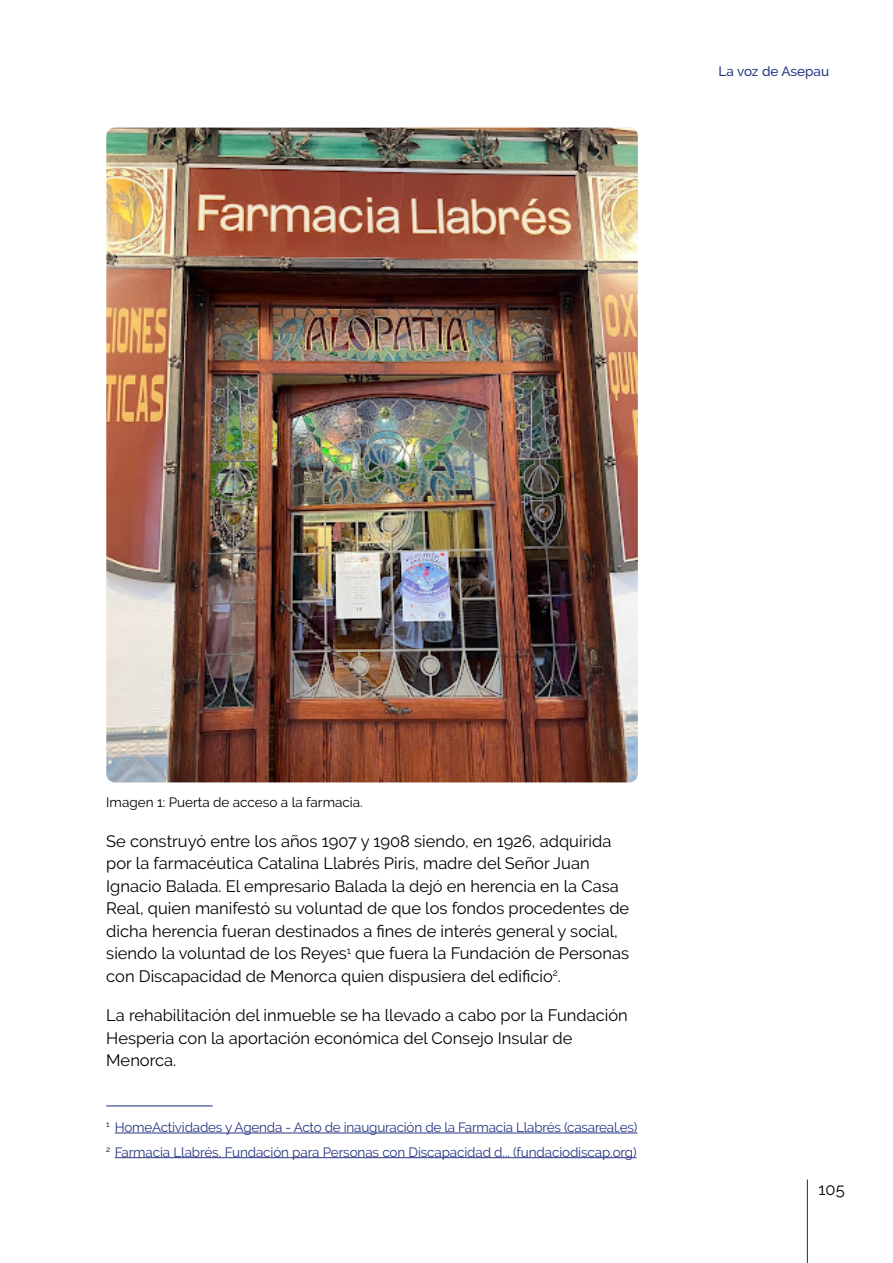
<style>
.page{position:relative;width:893px;height:1263px;background:#fff}
.page>*{position:absolute;margin:0;border:0;box-sizing:border-box;transform-origin:0 0}
.Párrafo_normal{font:16.5px/22.5px "Raleway";color:#000}
.Referencias_siguient{font:13.5px "Raleway";letter-spacing:-.01em;color:#283583}
.Referencia{font:13.5px "Raleway";letter-spacing:-.015em;color:#283583}
.Pie_de_foto{font:13.5px "Raleway";color:#000}
.t1{font:500 13.5px "Raleway";color:#283583}
</style>
<div class="page">
<hr style="left:807px;top:1179px;width:1px;height:84px;background:#283583">
<img style="left:106px;top:128px;width:532px;height:654px">
<hr style="left:106px;top:1105px;width:107px;height:1px;background:#283583">
<hr style="left:115px;top:1133px;width:522px;height:1px;background:#283583">
<hr style="left:115px;top:1157px;width:522px;height:1px;background:#283583">
<p class="t1" style="left:719px;top:64px;width:112px">La voz de Asepau</p>
<p class="Pie_de_foto" style="left:106px;top:794px;width:258px">Imagen 1: Puerta de acceso a la farmacia.</p>
<p class="Párrafo_normal" style="left:106px;top:829px;width:524px">Se construyó entre los años 1907 y 1908 siendo, en 1926, adquirida por la farmacéutica Catalina Llabrés Piris, madre del Señor Juan Ignacio Balada. El empresario Balada la dejó en herencia en la Casa Real, quien manifestó su voluntad de que los fondos procedentes de dicha herencia fueran destinados a fines de interés general y social, siendo la voluntad de los Reyes<sup>1</sup> que fuera la Fundación de Personas con Discapacidad de Menorca quien dispusiera del edificio<sup>2</sup>.</p>
<p class="Párrafo_normal" style="left:106px;top:1004px;width:523px">La rehabilitación del inmueble se ha llevado a cabo por la Fundación<br>Hesperia con la aportación económica del Consejo Insular de<br>Menorca.</p>
<p class="Referencia" style="left:106px;top:1119px;width:533px"><sup>1</sup> HomeActividades y Agenda - Acto de inauguración de la Farmacia Llabrés (casareal.es)</p>
<p class="Referencias_siguient" style="left:106px;top:1144px;width:532px"><sup>2</sup> Farmacia Llabrés, Fundación para Personas con Discapacidad d... (fundaciodiscap.org)</p>
<p class="Párrafo_normal" style="left:819px;top:1177px;width:28px">105</p>
</div>
